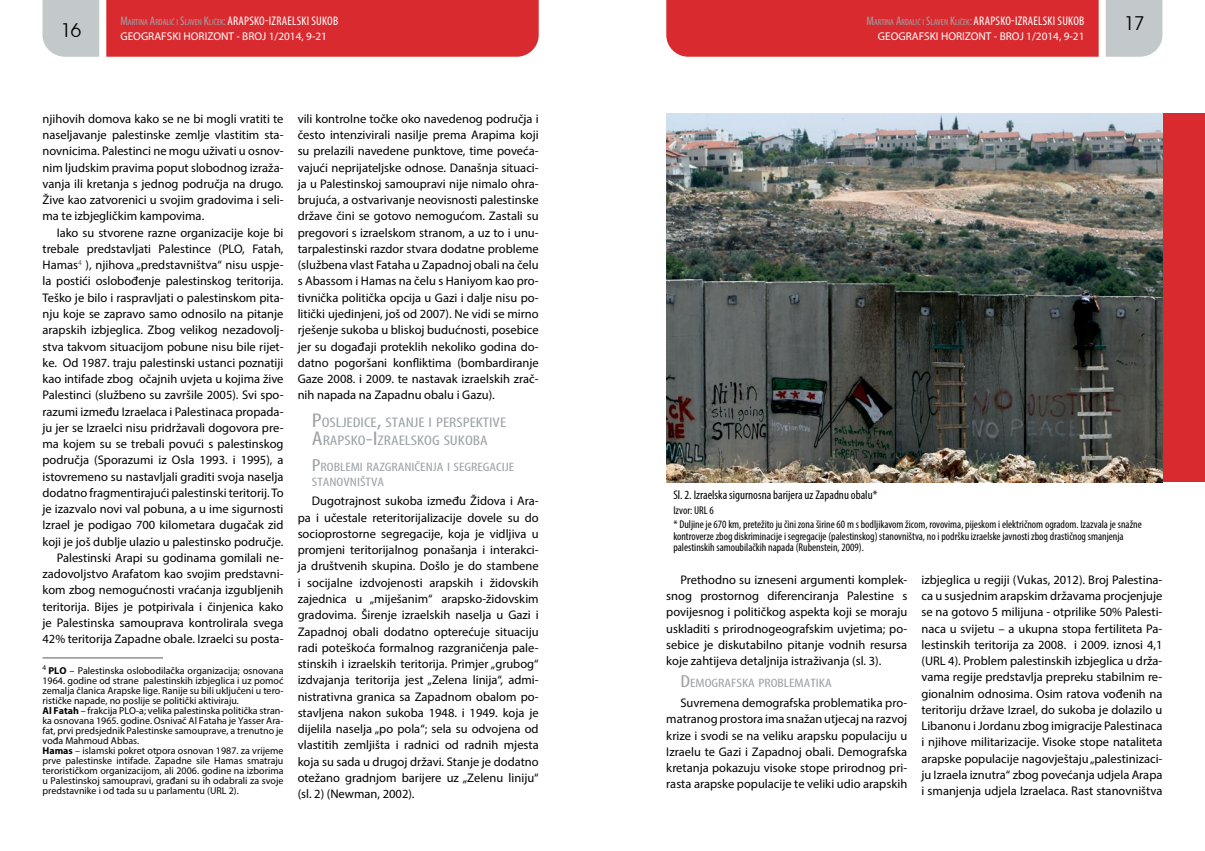
<style>
.page{position:relative;width:1205px;height:851px;background:#fff}
.page>*{position:absolute;margin:0;border:0;box-sizing:border-box;transform-origin:0 0}
.t1{font:18.75px "Avant Garde";color:#000}
.t2{font:condensed 14px/17.5px "Myriad Pro";color:#9da3a6;scale:1.25 1}
.t3{font:12.5px/16.2px "Myriad Pro";color:#000;text-align:justify}
.t4{font:condensed 12.5px "Myriad Pro";color:#000}
.t5{font:condensed 12.25px/15px "Myriad Pro";color:#9da3a6;scale:1.25 1}
.t6{font:condensed 11.25px/14.8px "Myriad Pro";color:#000}
.t7{font:11.25px "Myriad Pro";color:#fff}
.t8{font:10px/10px "Myriad Pro";color:#000}
.t9{font:condensed 8.75px "Myriad Pro";color:#9da3a6}
.s1{font-size:12.5px}
.s2{font-size:12.5px;color:#fff}
.s3{font-weight:700}
.s4{font-size:20px}
.s5{font-size:17.5px}
</style>
<div class="page">
<div style="left:1106px;top:0;width:56px;height:57px;background:#c3c8ca"></div>
<div style="left:106px;top:0;width:433px;height:57px;background:#d92b2f"></div>
<div style="left:43px;top:0;width:56px;height:57px;background:#c3c8ca"></div>
<div style="left:666px;top:0;width:432px;height:57px;background:#d92b2f"></div>
<div style="left:1162px;top:113px;width:43px;height:369px;background:#d92b2f"></div>
<hr style="left:43px;top:657px;width:120px;height:1px;background:#58595b">
<img style="left:666px;top:113px;width:496px;height:369px">
<h1 class="t1" style="left:60px;top:18px;width:22px">16</h1>
<h1 class="t1" style="left:1123px;top:12px;width:22px">17</h1>
<p class="t9" style="left:120px;top:17px;width:219px"><span class="s1">M</span>ARTINA <span class="s1">A</span>RDALIĆ I <span class="s1">S</span>LAVEN <span class="s1">K</span>LIČEK<span class="s1">:</span><span class="s2">ARAPSKO-IZRAELSKI SUKOB</span></p>
<p class="t7" style="left:120px;top:30px;width:208px">GEOGRAFSKI HORIZONT - BROJ 1/2014, 9-21</p>
<p class="t9" style="left:866px;top:17px;width:219px"><span class="s1">M</span>ARTINA <span class="s1">A</span>RDALIĆ I <span class="s1">S</span>LAVEN <span class="s1">K</span>LIČEK<span class="s1">:</span><span class="s2">ARAPSKO-IZRAELSKI SUKOB</span></p>
<p class="t7" style="left:878px;top:30px;width:208px">GEOGRAFSKI HORIZONT - BROJ 1/2014, 9-21</p>
<p class="t3" style="left:43px;top:110px;width:242px">njihovih domova kako se ne bi mogli vratiti te naseljavanje palestinske zemlje vlastitim sta&shy;novnicima. Palestinci ne mogu uživati u osnov&shy;nim ljudskim pravima poput slobodnog izraža&shy;vanja ili kretanja s jednog područja na drugo.<br>Žive kao zatvorenici u svojim gradovima i seli&shy;ma te izbjegličkim kampovima.</p>
<p class="t3" style="left:43px;top:224px;width:242px;text-align:right">Iako su stvorene razne organizacije koje bi trebale predstavljati Palestince (PLO, Fatah, Hamas<sup>4</sup> ), njihova „predstavništva“ nisu uspje&shy;la postići oslobođenje palestinskog teritorija.<br>Teško je bilo i raspravljati o palestinskom pita&shy;nju koje se zapravo samo odnosilo na pitanje arapskih izbjeglica. Zbog velikog nezadovolj&shy;stva takvom situacijom pobune nisu bile rijet&shy;ke. Od 1987. traju palestinski ustanci poznatiji kao intifade zbog očajnih uvjeta u kojima žive Palestinci (službeno su završile 2005). Svi spo&shy;razumi između Izraelaca i Palestinaca propada&shy;ju jer se Izraelci nisu pridržavali dogovora pre&shy;ma kojem su se trebali povući s palestinskog područja (Sporazumi iz Osla 1993. i 1995), a istovremeno su nastavljali graditi svoja naselja dodatno fragmentirajući palestinski teritorij. To je izazvalo novi val pobuna, a u ime sigurnosti Izrael je podigao 700 kilometara dugačak zid koji je još dublje ulazio u palestinsko područje.<br>Palestinski Arapi su godinama gomilali ne&shy;zadovoljstvo Arafatom kao svojim predstavni&shy;kom zbog nemogućnosti vraćanja izgubljenih teritorija. Bijes je potpirivala i činjenica kako je Palestinska samouprava kontrolirala svega 42% teritorija Zapadne obale. Izraelci su posta-</p>
<p class="t8" style="left:43px;top:665px;width:242px"><sup>4</sup> <span class="s3">PLO</span> – Palestinska oslobodilačka organizacija; osnovana 1964. godine od strane palestinskih izbjeglica i uz pomoć zemalja članica Arapske lige. Ranije su bili uključeni u tero&shy;rističke napade, no poslije se politički aktiviraju.<br><span class="s3">Al Fatah</span> – frakcija PLO-a; velika palestinska politička stran&shy;ka osnovana 1965. godine. Osnivač Al Fataha je Yasser Ara&shy;fat, prvi predsjednik Palestinske samouprave, a trenutno je vođa Mahmoud Abbas.<br><span class="s3">Hamas</span> – islamski pokret otpora osnovan 1987. za vrijeme prve palestinske intifade. Zapadne sile Hamas smatraju terorističkom organizacijom, ali 2006. godine na izborima u Palestinskoj samoupravi, građani su ih odabrali za svoje predstavnike i od tada su u parlamentu (URL 2).</p>
<p class="t3" style="left:298px;top:110px;width:242px">vili kontrolne točke oko navedenog područja i često intenzivirali nasilje prema Arapima koji su prelazili navedene punktove, time poveća&shy;vajući neprijateljske odnose. Današnja situaci&shy;ja u Palestinskoj samoupravi nije nimalo ohra&shy;brujuća, a ostvarivanje neovisnosti palestinske države čini se gotovo nemogućom. Zastali su pregovori s izraelskom stranom, a uz to i unu&shy;tarpalestinski razdor stvara dodatne probleme (službena vlast Fataha u Zapadnoj obali na čelu s Abassom i Hamas na čelu s Haniyom kao pro&shy;tivnička politička opcija u Gazi i dalje nisu po&shy;litički ujedinjeni, još od 2007). Ne vidi se mirno rješenje sukoba u bliskoj budućnosti, posebice jer su događaji proteklih nekoliko godina do&shy;datno pogoršani konfliktima (bombardiranje Gaze 2008. i 2009. te nastavak izraelskih zrač&shy;nih napada na Zapadnu obalu i Gazu).</p>
<p class="t2" style="left:312px;top:414px;width:157px"><span class="s4">P</span>OSLJEDICE<span class="s4">,</span> STANJE I PERSPEKTIVE<br><span class="s4">A</span>RAPSKO<span class="s4">-I</span>ZRAELSKOG SUKOBA</p>
<p class="t5" style="left:312px;top:459px;width:163px"><span class="s5">P</span>ROBLEMI RAZGRANIČENJA I SEGREGACIJE<br>STANOVNIŠTVA</p>
<p class="t3" style="left:298px;top:493px;width:242px;text-indent:14px">Dugotrajnost sukoba između Židova i Ara&shy;pa i učestale reteritorijalizacije dovele su do socioprostorne segregacije, koja je vidljiva u promjeni teritorijalnog ponašanja i interakci&shy;ja društvenih skupina. Došlo je do stambene i socijalne izdvojenosti arapskih i židovskih zajednica u „miješanim“ arapsko-židovskim gradovima. Širenje izraelskih naselja u Gazi i Zapadnoj obali dodatno opterećuje situaciju radi poteškoća formalnog razgraničenja pale&shy;stinskih i izraelskih teritorija. Primjer „grubog“ izdvajanja teritorija jest „Zelena linija“, admi&shy;nistrativna granica sa Zapadnom obalom po&shy;stavljena nakon sukoba 1948. i 1949. koja je dijelila naselja „po pola“; sela su odvojena od vlastitih zemljišta i radnici od radnih mjesta koja su sada u drugoj državi. Stanje je dodatno otežano gradnjom barijere uz „Zelenu liniju“ (sl. 2) (Newman, 2002).</p>
<p class="t4" style="left:673px;top:487px;width:205px">Sl. 2. Izraelska sigurnosna barijera uz Zapadnu obalu*</p>
<p class="t6" style="left:673px;top:502px;width:470px">Izvor: URL 6<br>* Duljine je 670 km, pretežito ju čini zona širine 60 m s bodljikavom žicom, rovovima, pijeskom i električnom ogradom. Izazvala je snažne</p>
<p class="t6" style="left:673px;top:530px;width:452px;line-height:11.2px">kontroverze zbog diskriminacije i segregacije (palestinskog) stanovništva, no i podršku izraelske javnosti zbog drastičnog smanjenja palestinskih samoubilačkih napada (Rubenstein, 2009).</p>
<p class="t3" style="left:666px;top:571px;width:242px;text-indent:14px">Prethodno su izneseni argumenti komplek&shy;snog prostornog diferenciranja Palestine s povijesnog i političkog aspekta koji se moraju uskladiti s prirodnogeografskim uvjetima; po&shy;sebice je diskutabilno pitanje vodnih resursa koje zahtijeva detaljnija istraživanja (sl. 3).</p>
<p class="t5" style="left:680px;top:675px;width:123px"><span class="s5">D</span>EMOGRAFSKA PROBLEMATIKA</p>
<p class="t3" style="left:666px;top:694px;width:242px;text-indent:14px">Suvremena demografska problematika pro&shy;matranog prostora ima snažan utjecaj na razvoj krize i svodi se na veliku arapsku populaciju u Izraelu te Gazi i Zapadnoj obali. Demografska kretanja pokazuju visoke stope prirodnog pri&shy;rasta arapske populacije te veliki udio arapskih</p>
<p class="t3" style="left:921px;top:571px;width:242px">izbjeglica u regiji (Vukas, 2012). Broj Palestina&shy;ca u susjednim arapskim državama procjenjuje se na gotovo 5 milijuna - otprilike 50% Palesti&shy;naca u svijetu – a ukupna stopa fertiliteta Pa&shy;lestinskih teritorija za 2008. i 2009. iznosi 4,1 (URL 4). Problem palestinskih izbjeglica u drža&shy;vama regije predstavlja prepreku stabilnim re&shy;gionalnim odnosima. Osim ratova vođenih na teritoriju države Izrael, do sukoba je dolazilo u Libanonu i Jordanu zbog imigracije Palestinaca i njihove militarizacije. Visoke stope nataliteta arapske populacije nagovještaju „palestinizaci&shy;ju Izraela iznutra“ zbog povećanja udjela Arapa i smanjenja udjela Izraelaca. Rast stanovništva</p>
</div>
